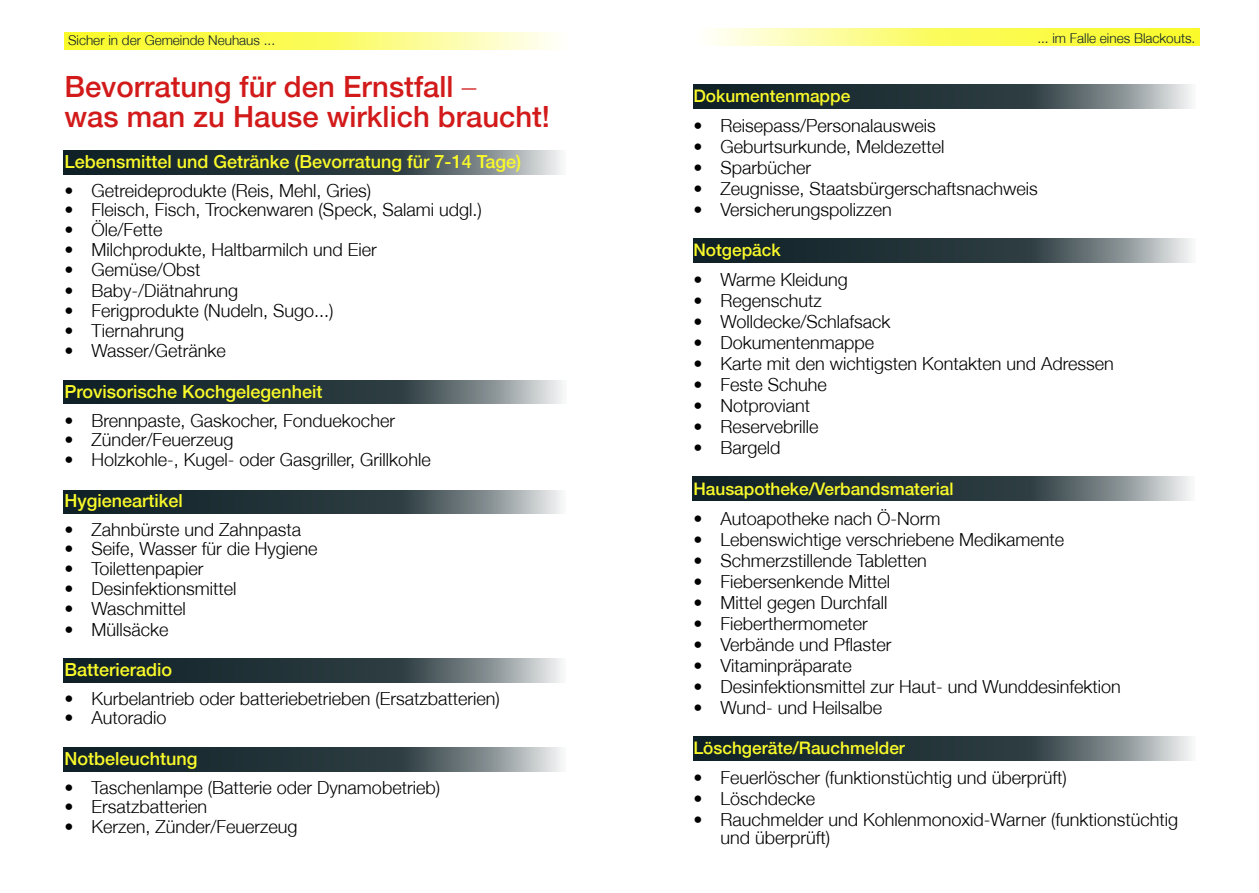
<style>
.page{position:relative;width:1259px;height:893px;background:#fff}
.page>*{position:absolute;margin:0;border:0;box-sizing:border-box;transform-origin:0 0}
.t1{font:500 29.25px/30px "Helvetica Neue";color:#d21a1a}
.t2{font:300 18px/18px "Helvetica Neue";color:#000}
.t3{font:500 18px "Helvetica Neue";color:#fafa2a}
.t4{font:500 17.25px "Helvetica Neue";color:#fafa2a}
.t5{font:300 13.5px "Helvetica Neue";color:#0e2026}
.s1{font-weight:300}
</style>
<div class="page">
<svg style="left:711px;top:29px;width:488px;height:17px"></svg>
<svg style="left:64px;top:32px;width:491px;height:17px"></svg>
<svg style="left:693px;top:737px;width:499px;height:23px"></svg>
<svg style="left:692px;top:477px;width:499px;height:24px"></svg>
<svg style="left:693px;top:239px;width:499px;height:24px"></svg>
<svg style="left:693px;top:85px;width:499px;height:23px"></svg>
<svg style="left:64px;top:748px;width:498px;height:23px"></svg>
<svg style="left:64px;top:658px;width:498px;height:24px"></svg>
<svg style="left:64px;top:490px;width:498px;height:24px"></svg>
<svg style="left:64px;top:380px;width:499px;height:24px"></svg>
<svg style="left:64px;top:151px;width:498px;height:23px"></svg>
<p class="t5" style="left:68px;top:34px;width:209px">Sicher in der Gemeinde Neuhaus ...</p>
<p class="t5" style="left:1037px;top:32px;width:159px">... im Falle eines Blackouts.</p>
<h1 class="t1" style="left:64px;top:73px;width:487px">Bevorratung für den Ernstfall <span class="s1">–<br></span>was man zu Hause wirklich braucht!</h1>
<p class="t3" style="left:64px;top:154px;width:458px">Lebensmittel und Getränke (Bevorratung für 7-14 Tage)</p>
<p class="t2" style="left:64px;top:182px;width:308px">• Getreideprodukte (Reis, Mehl, Gries)</p>
<p class="t2" style="left:64px;top:201px;width:419px">• Fleisch, Fisch, Trockenwaren (Speck, Salami udgl.)</p>
<p class="t2" style="left:64px;top:221px;width:100px">• Öle/Fette</p>
<p class="t2" style="left:64px;top:242px;width:314px">• Milchprodukte, Haltbarmilch und Eier</p>
<p class="t2" style="left:64px;top:262px;width:137px">• Gemüse/Obst</p>
<p class="t2" style="left:64px;top:282px;width:175px">• Baby-/Diätnahrung</p>
<p class="t2" style="left:64px;top:302px;width:271px">• Ferigprodukte (Nudeln, Sugo...)</p>
<p class="t2" style="left:64px;top:323px;width:121px">• Tiernahrung</p>
<p class="t2" style="left:64px;top:343px;width:163px">• Wasser/Getränke</p>
<p class="t3" style="left:64px;top:384px;width:259px">Provisorische Kochgelegenheit</p>
<p class="t2" style="left:64px;top:413px;width:332px">• Brennpaste, Gaskocher, Fonduekocher</p>
<p class="t2" style="left:64px;top:431px;width:171px">• Zünder/Feuerzeug</p>
<p class="t2" style="left:64px;top:452px;width:368px">• Holzkohle-, Kugel- oder Gasgriller, Grillkohle</p>
<p class="t3" style="left:64px;top:493px;width:120px">Hygieneartikel</p>
<p class="t2" style="left:64px;top:521px;width:238px">• Zahnbürste und Zahnpasta</p>
<p class="t2" style="left:64px;top:540px;width:255px">• Seife, Wasser für die Hygiene</p>
<p class="t2" style="left:64px;top:560px;width:141px">• Toilettenpapier</p>
<p class="t2" style="left:64px;top:581px;width:173px">• Desinfektionsmittel</p>
<p class="t2" style="left:64px;top:601px;width:123px">• Waschmittel</p>
<p class="t2" style="left:64px;top:621px;width:106px">• Müllsäcke</p>
<p class="t3" style="left:64px;top:662px;width:109px">Batterieradio</p>
<p class="t2" style="left:64px;top:691px;width:437px">• Kurbelantrieb oder batteriebetrieben (Ersatzbatterien)</p>
<p class="t2" style="left:64px;top:710px;width:104px">• Autoradio</p>
<p class="t3" style="left:64px;top:751px;width:135px">Notbeleuchtung</p>
<p class="t2" style="left:64px;top:779px;width:377px">• Taschenlampe (Batterie oder Dynamobetrieb)</p>
<p class="t2" style="left:64px;top:798px;width:144px">• Ersatzbatterien</p>
<p class="t2" style="left:64px;top:818px;width:235px">• Kerzen, Zünder/Feuerzeug</p>
<p class="t4" style="left:693px;top:88px;width:158px">Dokumentenmappe</p>
<p class="t2" style="left:693px;top:117px;width:244px">• Reisepass/Personalausweis</p>
<p class="t2" style="left:693px;top:138px;width:253px">• Geburtsurkunde, Meldezettel</p>
<p class="t2" style="left:693px;top:159px;width:119px">• Sparbücher</p>
<p class="t2" style="left:693px;top:180px;width:346px">• Zeugnisse, Staatsbürgerschaftsnachweis</p>
<p class="t2" style="left:693px;top:201px;width:200px">• Versicherungspolizzen</p>
<p class="t4" style="left:693px;top:243px;width:89px">Notgepäck</p>
<p class="t2" style="left:693px;top:272px;width:156px">• Warme Kleidung</p>
<p class="t2" style="left:693px;top:293px;width:130px">• Regenschutz</p>
<p class="t2" style="left:693px;top:314px;width:199px">• Wolldecke/Schlafsack</p>
<p class="t2" style="left:693px;top:335px;width:182px">• Dokumentenmappe</p>
<p class="t2" style="left:693px;top:356px;width:422px">• Karte mit den wichtigsten Kontakten und Adressen</p>
<p class="t2" style="left:693px;top:377px;width:135px">• Feste Schuhe</p>
<p class="t2" style="left:693px;top:398px;width:118px">• Notproviant</p>
<p class="t2" style="left:693px;top:419px;width:127px">• Reservebrille</p>
<p class="t2" style="left:693px;top:440px;width:89px">• Bargeld</p>
<p class="t4" style="left:693px;top:481px;width:262px">Hausapotheke/Verbandsmaterial</p>
<p class="t2" style="left:693px;top:510px;width:249px">• Autoapotheke nach Ö-Norm</p>
<p class="t2" style="left:693px;top:531px;width:372px">• Lebenswichtige verschriebene Medikamente</p>
<p class="t2" style="left:693px;top:552px;width:235px">• Schmerzstillende Tabletten</p>
<p class="t2" style="left:693px;top:573px;width:198px">• Fiebersenkende Mittel</p>
<p class="t2" style="left:693px;top:594px;width:196px">• Mittel gegen Durchfall</p>
<p class="t2" style="left:693px;top:615px;width:176px">• Fieberthermometer</p>
<p class="t2" style="left:693px;top:636px;width:200px">• Verbände und Pflaster</p>
<p class="t2" style="left:693px;top:657px;width:160px">• Vitaminpräparate</p>
<p class="t2" style="left:693px;top:678px;width:429px">• Desinfektionsmittel zur Haut- und Wunddesinfektion</p>
<p class="t2" style="left:693px;top:699px;width:190px">• Wund- und Heilsalbe</p>
<p class="t4" style="left:693px;top:741px;width:213px">Löschgeräte/Rauchmelder</p>
<p class="t2" style="left:693px;top:770px;width:375px">• Feuerlöscher (funktionstüchtig und überprüft)</p>
<p class="t2" style="left:693px;top:791px;width:123px">• Löschdecke</p>
<p class="t2" style="left:720px;top:812px;width:459px;text-indent:-27px">• Rauchmelder und Kohlenmonoxid-Warner (funktionstüchtig und überprüft)</p>
</div>
